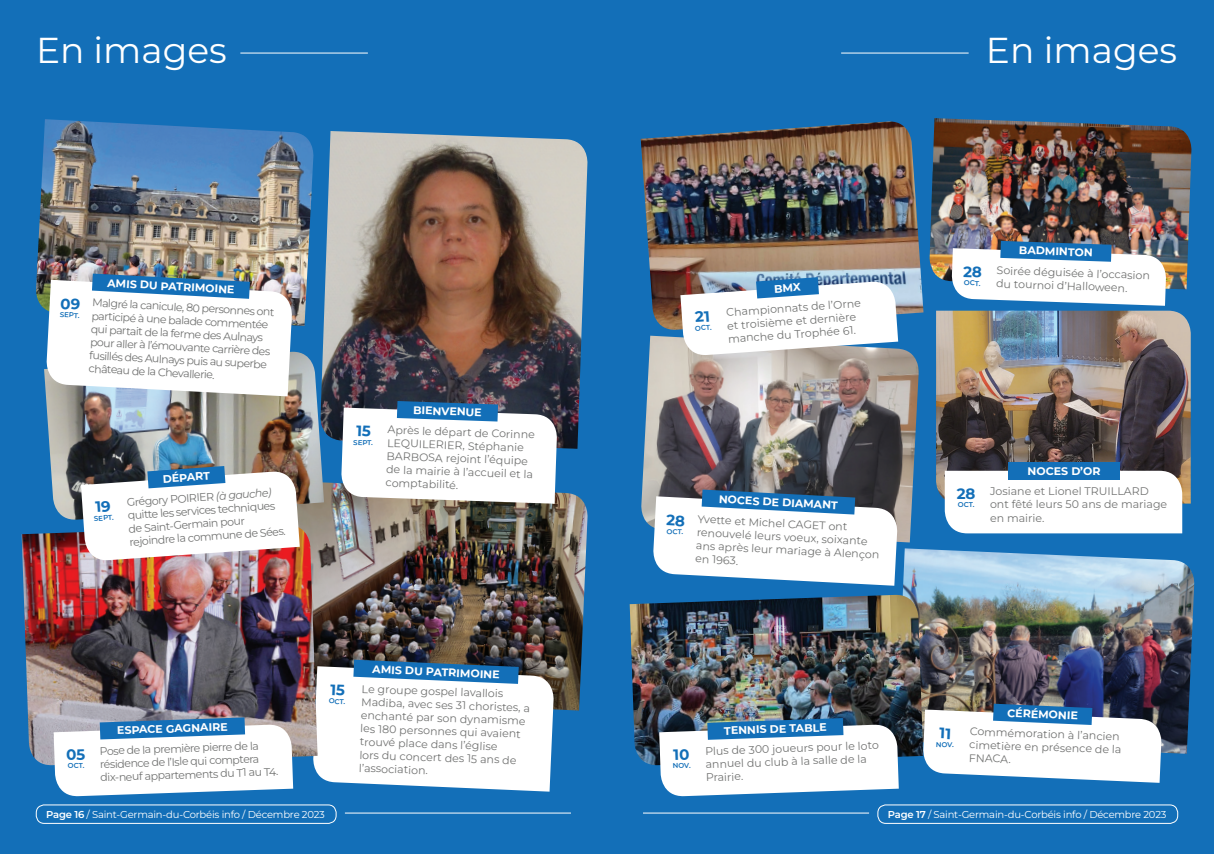
<style>
.page{position:relative;width:1214px;height:854px;background:#fff}
.page>*{position:absolute;margin:0;border:0;box-sizing:border-box;transform-origin:0 0}
.t1{font:36px "Montserrat";color:#fff}
.t2{font:700 15px "Montserrat";color:#136fb8}
.t3{font:11px/13.2px "Montserrat";color:#737473}
.t4{font:700 11px "Montserrat";color:#fff}
.t5{font:10px "Montserrat";letter-spacing:-.02em;color:#fff}
.t6{font:600 7px "Montserrat";color:#136fb8}
.s1{font-style:italic}
.s2{font-weight:600}
</style>
<div class="page">
<div style="left:0;top:0;width:1213px;height:853px;background:#136fb8"></div>
<hr style="left:240px;top:53px;width:128px;height:1px;background:#fff">
<hr style="left:841px;top:53px;width:127px;height:1px;background:#fff">
<hr style="left:643px;top:812px;width:226px;height:1px;background:#fff">
<hr style="left:345px;top:812px;width:226px;height:1px;background:#fff">
<div style="left:36px;top:804px;width:300px;height:19px;border:1px solid #fff;border-radius:8px"></div>
<div style="left:877px;top:804px;width:300px;height:19px;border:1px solid #fff;border-radius:8px"></div>
<img style="left:36px;top:119px;width:278px;height:207px">
<img style="left:641px;top:335px;width:278px;height:207px">
<img style="left:300px;top:482px;width:288px;height:228px">
<img style="left:902px;top:548px;width:292px;height:205px">
<img style="left:44px;top:351px;width:280px;height:170px">
<img style="left:640px;top:121px;width:283px;height:209px">
<img style="left:936px;top:310px;width:254px;height:193px">
<img style="left:22px;top:524px;width:295px;height:241px">
<img style="left:629px;top:594px;width:294px;height:171px">
<img style="left:320px;top:131px;width:268px;height:317px">
<img style="left:929px;top:118px;width:262px;height:171px">
<div style="left:944px;top:470px;width:238px;height:63px;background:#fff"></div>
<div style="left:1008px;top:462px;width:111px;height:17px;background:#136fb8"></div>
<svg style="left:312px;top:659px;width:242px;height:132px;background:#d4dfe9"></svg>
<svg style="left:922px;top:703px;width:240px;height:79px;background:#c6d4e0"></svg>
<svg style="left:81px;top:466px;width:219px;height:95px;background:#d8d7dc"></svg>
<svg style="left:680px;top:277px;width:218px;height:79px;background:#d8dfe6"></svg>
<svg style="left:54px;top:717px;width:239px;height:79px"></svg>
<svg style="left:659px;top:717px;width:239px;height:79px"></svg>
<svg style="left:340px;top:401px;width:217px;height:102px;background:#d8dfe6"></svg>
<svg style="left:951px;top:241px;width:215px;height:65px"></svg>
<svg style="left:45px;top:273px;width:248px;height:123px;background:#dce4eb"></svg>
<svg style="left:652px;top:489px;width:246px;height:96px"></svg>
<h1 class="t1" style="left:36px;top:26px;width:192px">En images</h1>
<h1 class="t1" style="left:985px;top:26px;width:192px">En images</h1>
<p class="t6" style="left:60px;top:310px;width:21px;rotate:3deg">SEPT.</p>
<p class="t4" style="left:108px;top:275px;width:129px;rotate:3deg">AMIS DU PATRIMOINE</p>
<p class="t6" style="left:964px;top:278px;width:18px;rotate:2deg">OCT.</p>
<p class="t3" style="left:93px;top:295px;width:184px;rotate:3deg">Malgré la canicule, 80 personnes ont participé à une balade commentée qui partait de la ferme des Aulnays pour aller à l’émouvante carrière des fusillés des Aulnays puis au superbe château de la Chevallerie.</p>
<p class="t6" style="left:694px;top:323px;width:18px;rotate:-4deg">OCT.</p>
<p class="t3" style="left:725px;top:305px;width:136px;rotate:-4deg">Championnats de l’Orne et troisième et dernière manche du Trophée 61.</p>
<p class="t4" style="left:1019px;top:242px;width:75px;rotate:2deg">BADMINTON</p>
<p class="t3" style="left:996px;top:263px;width:155px;rotate:2deg">Soirée déguisée à l’occasion du tournoi d’Halloween.</p>
<p class="t6" style="left:94px;top:513px;width:21px;rotate:-4deg">SEPT.</p>
<p class="t4" style="left:162px;top:471px;width:49px;rotate:-4deg">DÉPART</p>
<p class="t3" style="left:126px;top:495px;width:158px;rotate:-4deg">Grégory POIRIER <span class="s1">(à gauche) </span>quitte les services techniques de Saint-Germain pour rejoindre la commune de Sées.</p>
<p class="t6" style="left:353px;top:437px;width:21px;rotate:2deg">SEPT.</p>
<p class="t4" style="left:413px;top:402px;width:70px;rotate:2deg">BIENVENUE</p>
<p class="t3" style="left:388px;top:422px;width:149px;rotate:2deg">Après le départ de Corinne<br>LEQUILERIER, Stéphanie<br>BARBOSA rejoint l’équipe de la mairie à l’accueil et la comptabilité.</p>
<p class="t6" style="left:667px;top:526px;width:18px;rotate:3deg">OCT.</p>
<p class="t4" style="left:719px;top:491px;width:121px;rotate:3deg">NOCES DE DIAMANT</p>
<p class="t3" style="left:698px;top:512px;width:185px;rotate:3deg">Yvette et Michel CAGET ont renouvelé leurs voeux, soixante ans après leur mariage à Alençon en 1963.</p>
<h2 class="t2" style="left:956px;top:483px;width:20px">28</h2>
<p class="t6" style="left:957px;top:500px;width:18px">OCT.</p>
<p class="t4" style="left:1027px;top:463px;width:74px">NOCES D’OR</p>
<p class="t3" style="left:989px;top:484px;width:179px">Josiane et Lionel TRUILLARD ont fêté leurs 50 ans de mariage en mairie.</p>
<p class="t4" style="left:372px;top:662px;width:129px;rotate:2deg">AMIS DU PATRIMOINE</p>
<p class="t3" style="left:362px;top:681px;width:170px;rotate:2deg">Le groupe gospel lavallois<br>Madiba, avec ses 31 choristes, a enchanté par son dynamisme les 180 personnes qui avaient trouvé place dans l’église<br>lors du concert des 15 ans de l’association.</p>
<p class="t6" style="left:329px;top:696px;width:18px;rotate:2deg">OCT.</p>
<p class="t4" style="left:117px;top:722px;width:112px;rotate:-2deg">ESPACE GAGNAIRE</p>
<p class="t4" style="left:723px;top:723px;width:104px;rotate:-2deg">TENNIS DE TABLE</p>
<p class="t3" style="left:705px;top:744px;width:175px;rotate:-2deg">Plus de 300 joueurs pour le loto annuel du club à la salle de la<br>Prairie.</p>
<p class="t3" style="left:99px;top:744px;width:179px;rotate:-2deg">Pose de la première pierre de la résidence de l’Isle qui comptera dix-neuf appartements du T1 au T4.</p>
<p class="t6" style="left:68px;top:761px;width:18px;rotate:-2deg">OCT.</p>
<p class="t6" style="left:672px;top:761px;width:19px;rotate:-2deg">NOV.</p>
<p class="t6" style="left:935px;top:739px;width:19px;rotate:2deg">NOV.</p>
<p class="t4" style="left:1007px;top:705px;width:72px;rotate:2deg">CÉRÉMONIE</p>
<p class="t3" style="left:969px;top:724px;width:154px;rotate:2deg">Commémoration à l’ancien cimetière en présence de la<br>FNACA.</p>
<p class="t5" style="left:46px;top:807px;width:280px"><span class="s2">Page 16</span> / Saint-Germain-du-Corbéis info / Décembre 2023</p>
<p class="t5" style="left:887px;top:807px;width:280px"><span class="s2">Page 17</span> / Saint-Germain-du-Corbéis info / Décembre 2023</p>
</div>
